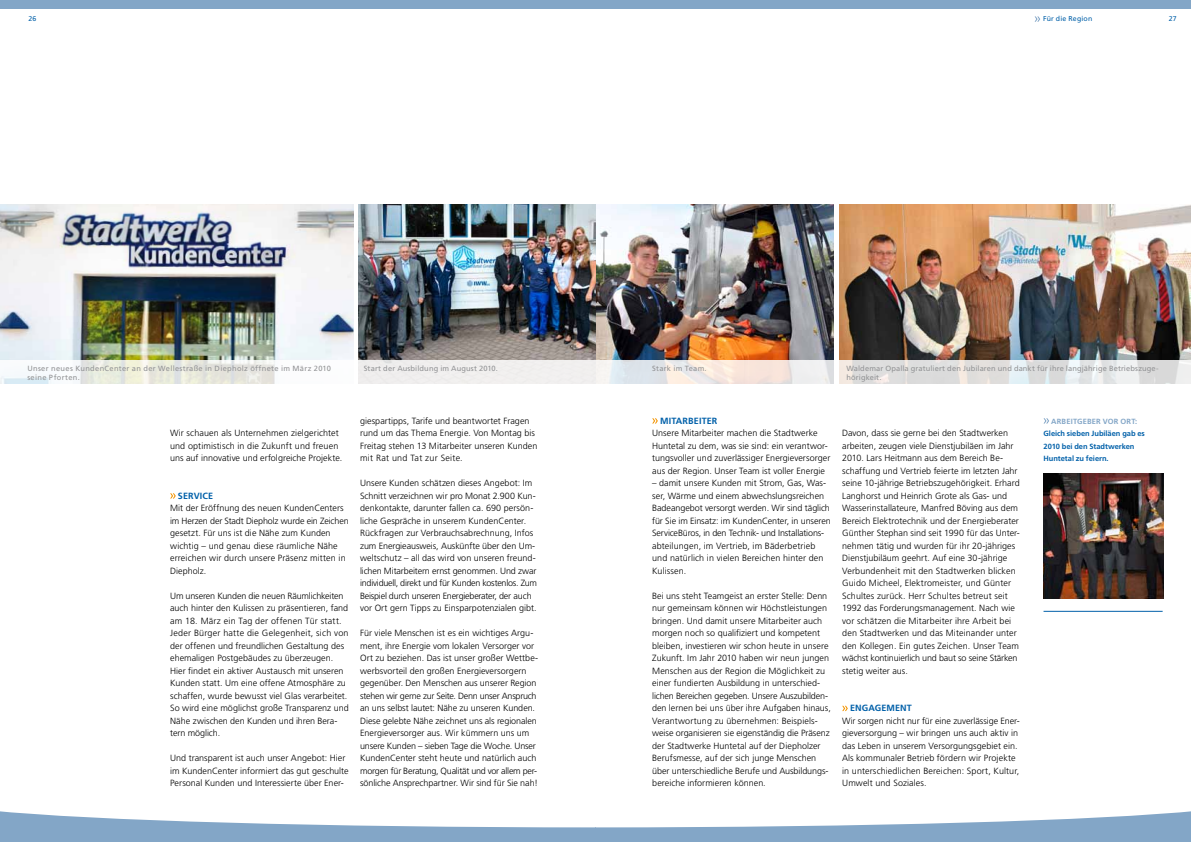
<style>
.page{position:relative;width:1191px;height:842px;background:#fff}
.page>*{position:absolute;margin:0;border:0;box-sizing:border-box;transform-origin:0 0}
.t1{font:300 9px/12.5px "Frutiger";letter-spacing:.005em;color:#000}
.t2{font:700 9px "Frutiger";letter-spacing:.015em;color:#0060a9}
.t3{font:7.5px/9px "Frutiger";letter-spacing:.02em;color:#929395}
.t4{font:7.5px "Frutiger";letter-spacing:.04em;color:#929395}
.t5{font:700 7.5px/12.5px "Frutiger";letter-spacing:-.005em;color:#0060a9}
.t6{font:700 7.5px "Frutiger";letter-spacing:.025em;color:#83a6c7}
.t7{font:7px "Frutiger";letter-spacing:.02em;color:#0060a9}
</style>
<div class="page">
<div style="left:0;top:0;width:595px;height:9px;background:#83a6c7"></div>
<svg style="left:0;top:811px;width:1191px;height:31px"></svg>
<div style="left:595px;top:0;width:596px;height:9px;background:#83a6c7"></div>
<svg style="left:1034px;top:16px;width:6px;height:6px"></svg>
<hr style="left:1043px;top:611px;width:119px;height:1px;background:#0060a9">
<svg style="left:1043px;top:418px;width:6px;height:6px"></svg>
<img style="left:839px;top:204px;width:352px;height:156px">
<img style="left:359px;top:204px;width:474px;height:156px">
<img style="left:0;top:204px;width:353px;height:156px">
<svg style="left:0;top:360px;width:1191px;height:24px"></svg>
<svg style="left:652px;top:418px;width:6px;height:6px"></svg>
<svg style="left:842px;top:706px;width:6px;height:5px"></svg>
<svg style="left:170px;top:493px;width:6px;height:6px"></svg>
<img style="left:1043px;top:474px;width:120px;height:124px">
<p class="t7" style="left:29px;top:15px;width:9px">26</p>
<p class="t7" style="left:1043px;top:15px;width:51px">Für die Region</p>
<p class="t7" style="left:1168px;top:15px;width:9px">27</p>
<p class="t4" style="left:27px;top:364px;width:305px">U nser neues KundenCenter an der Wellestraße in Diepholz öffnete im März 2010</p>
<p class="t3" style="left:364px;top:364px;width:135px">Start der Ausbildung im August 2010.</p>
<p class="t3" style="left:652px;top:364px;width:56px">Stark im Team.</p>
<p class="t4" style="left:27px;top:373px;width:54px">seine Pforten.</p>
<p class="t2" style="left:660px;top:415px;width:59px">M itarbeiter</p>
<p class="t1" style="left:652px;top:427px;width:180px">U nsere M itarbeiter machen die Stadtwerke<br>H untetal zu dem, was sie sind: ein verantwor&shy;tungsvoller und zuverlässiger Energieversorger aus der Region. U nser Team ist voller Energie</p>
<p class="t1" style="left:652px;top:477px;width:180px">– damit unsere Kunden mit Strom, Gas, Was&shy;ser, Wärme und einem abwechslungsreichen Badeangebot versorgt werden. Wir sind täglich für Sie im Einsatz: im KundenCenter, in unseren ServiceBüros, in den Technik- und I nstallations&shy;abteilungen, im Vertrieb, im Bäderbetrieb und natürlich in vielen Bereichen hinter den Kulissen.</p>
<p class="t1" style="left:652px;top:589px;width:180px">Bei uns steht Teamgeist an erster Stelle: Denn nur gemeinsam können wir Höchstleistungen bringen. U nd damit unsere M itarbeiter auch morgen noch so qualifiziert und kompetent bleiben, investieren wir schon heute in unsere Zukunft. I m Jahr 2010 haben wir neun jungen Menschen aus der Region die Möglichkeit zu einer fundierten Ausbildung in unterschied&shy;lichen Bereichen gegeben. U nsere Auszubilden&shy;den lernen bei uns über ihre Aufgaben hinaus, Verantwortung zu übernehmen: Beispiels&shy;weise organisieren sie eigenständig die Präsenz der Stadtwerke H untetal auf der Diepholzer Berufsmesse, auf der sich junge Menschen über unterschiedliche Berufe und Ausbildungs&shy;bereiche informieren können.</p>
<p class="t1" style="left:360px;top:414px;width:179px">giespartipps, Tarife und beantwortet Fragen rund um das Thema Energie. Von Montag bis Freitag stehen 13 M itarbeiter unseren Kunden mit Rat und Tat zur Seite.</p>
<p class="t1" style="left:360px;top:477px;width:178px">U nsere Kunden schätzen dieses Angebot: I m Schnitt verzeichnen wir pro Monat 2.900 Kun&shy;denkontakte, darunter fallen ca. 690 persön&shy;liche Gespräche in unserem KundenCenter.<br>Rückfragen zur Verbrauchsabrechnung, I nfos zum Energieausweis, Auskünfte über den U m&shy;weltschutz – all das wird von unseren freund&shy;lichen M itarbeitern ernst genommen. U nd zwar individuell, direkt und für Kunden kostenlos. Zum Beispiel durch unseren Energieberater, der auch vor Ort gern Tipps zu Einsparpotenzialen gibt.</p>
<p class="t1" style="left:360px;top:627px;width:180px">Für viele Menschen ist es ein wichtiges Argu&shy;ment, ihre Energie vom lokalen Versorger vor Ort zu beziehen. Das ist unser großer Wettbe&shy;werbsvorteil den großen Energieversorgern gegenüber. Den Menschen aus unserer Region stehen wir gerne zur Seite. Denn unser Anspruch an uns selbst lautet: Nähe zu unseren Kunden.<br>Diese gelebte Nähe zeichnet uns als regionalen Energieversorger aus. Wir kümmern uns um unsere Kunden – sieben Tage die Woche. U nser KundenCenter steht heute und natürlich auch morgen für Beratung, Qualität und vor allem per&shy;sönliche Ansprechpartner. Wir sind für Sie nah!</p>
<p class="t1" style="left:170px;top:427px;width:174px">Wir schauen als U nternehmen zielgerichtet und optimistisch in die Zukunft und freuen uns auf innovative und erfolgreiche Projekte.</p>
<p class="t2" style="left:178px;top:490px;width:37px">Service</p>
<p class="t1" style="left:170px;top:502px;width:180px">M it der Eröffnung des neuen KundenCenters im Herzen der Stadt Diepholz wurde ein Zeichen gesetzt. Für uns ist die Nähe zum Kunden wichtig – und genau diese räumliche Nähe erreichen wir durch unsere Präsenz mitten in Diepholz.</p>
<p class="t1" style="left:170px;top:589px;width:180px">U m unseren Kunden die neuen Räumlichkeiten auch hinter den Kulissen zu präsentieren, fand am 18. März ein Tag der offenen Tür statt.<br>Jeder Bürger hatte die Gelegenheit, sich von der offenen und freundlichen Gestaltung des ehemaligen Postgebäudes zu überzeugen.<br>H ier findet ein aktiver Austausch mit unseren Kunden statt. U m eine offene Atmosphäre zu schaffen, wurde bewusst viel Glas verarbeitet.<br>So wird eine möglichst große Transparenz und Nähe zwischen den Kunden und ihren Bera&shy;tern möglich.</p>
<p class="t1" style="left:170px;top:752px;width:180px">U nd transparent ist auch unser Angebot: H ier im KundenCenter informiert das gut geschulte<br>Personal Kunden und I nteressierte über Ener-</p>
<p class="t3" style="left:846px;top:364px;width:313px">Waldemar Opalla gratuliert den Jubilaren und dankt für ihre langjährige Betriebszuge&shy;hörigkeit.</p>
<p class="t1" style="left:842px;top:427px;width:179px">Davon, dass sie gerne bei den Stadtwerken arbeiten, zeugen viele Dienstjubiläen im Jahr 2010. Lars Heitmann aus dem Bereich Be&shy;schaffung und Vertrieb feierte im letzten Jahr seine 10-jährige Betriebszugehörigkeit. Erhard Langhorst und Heinrich Grote als Gas- und Wasserinstallateure, Manfred Böving aus dem Bereich Elektrotechnik und der Energieberater Günther Stephan sind seit 1990 für das U nter&shy;nehmen tätig und wurden für ihr 20-jähriges Dienstjubiläum geehrt. Auf eine 30-jährige Verbundenheit mit den Stadtwerken blicken Guido M icheel, Elektromeister, und Günter Schultes zurück. H err Schultes betreut seit 1992 das Forderungsmanagement. Nach wie vor schätzen die M itarbeiter ihre Arbeit bei den Stadtwerken und das M iteinander unter den Kollegen. Ein gutes Zeichen. U nser Team wächst kontinuierlich und baut so seine Stärken stetig weiter aus.</p>
<p class="t2" style="left:850px;top:703px;width:63px">Engagement</p>
<p class="t1" style="left:842px;top:714px;width:179px">Wir sorgen nicht nur für eine zuverlässige Ener&shy;gieversorgung – wir bringen uns auch aktiv in das Leben in unserem Versorgungsgebiet ein.<br>Als kommunaler Betrieb fördern wir Projekte in unterschiedlichen Bereichen: Sport, Kultur, U mwelt und Soziales.</p>
<p class="t6" style="left:1051px;top:416px;width:87px">Arbeitgeber vor Ort:</p>
<p class="t5" style="left:1043px;top:427px;width:103px">Gleich sieben Jubiläen gab es<br>2010 bei den Stadtwerken<br>H untetal zu feiern.</p>
</div>
